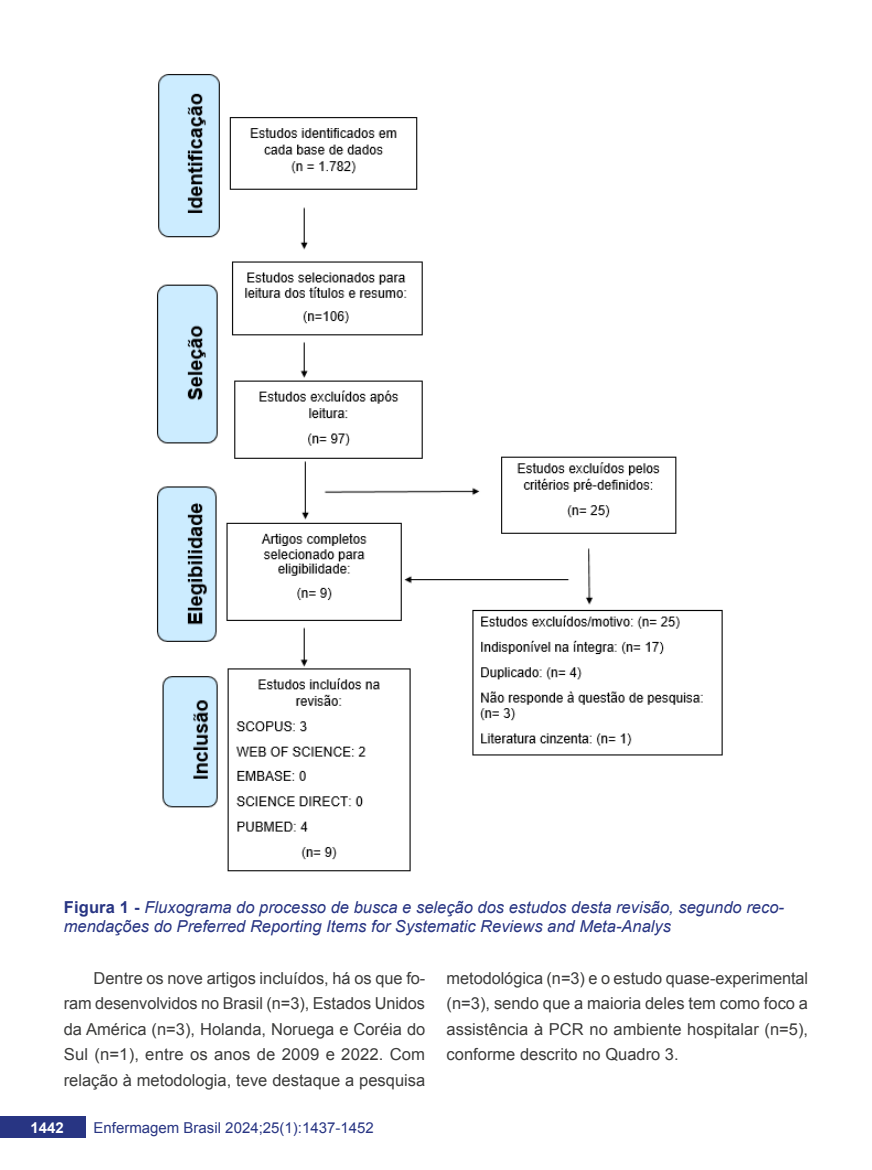
<style>
.page{position:relative;width:872px;height:1170px;background:#fff}
.page>*{position:absolute;margin:0;border:0;box-sizing:border-box;transform-origin:0 0}
.t1{font:16.5px/25.5px "Arial";color:#3c3c3b;text-align:justify}
.t2{font:italic 16.5px/19.8px "Arial";color:#283583}
.t3{font:15px "Arial";color:#283583}
.t4{font:700 15px "Arial";color:#fff}
.s1{font-weight:700;font-style:normal}
</style>
<div class="page">
<div style="left:0;top:1116px;width:85px;height:21px;background:#283583"></div>
<img style="left:157px;top:74px;width:566px;height:798px">
<p class="t2" style="left:64px;top:897px;width:721px"><span class="s1">Figura 1 -</span> Fluxograma do processo de busca e seleção dos estudos desta revisão, segundo reco&shy;mendações do Preferred Reporting Items for Systematic Reviews and Meta-Analys</p>
<p class="t1" style="left:64px;top:965px;width:363px;text-indent:30px">Dentre os nove artigos incluídos, há os que fo&shy;ram desenvolvidos no Brasil (n=3), Estados Unidos da América (n=3), Holanda, Noruega e Coréia do Sul (n=1), entre os anos de 2009 e 2022. Com relação à metodologia, teve destaque a pesquisa</p>
<p class="t1" style="left:446px;top:965px;width:363px">metodológica (n=3) e o estudo quase-experimental (n=3), sendo que a maioria deles tem como foco a assistência à PCR no ambiente hospitalar (n=5), conforme descrito no Quadro 3.</p>
<p class="t4" style="left:30px;top:1117px;width:35px">1442</p>
<p class="t3" style="left:94px;top:1117px;width:282px">Enfermagem Brasil 2024;25(1):1437-1452</p>
</div>
